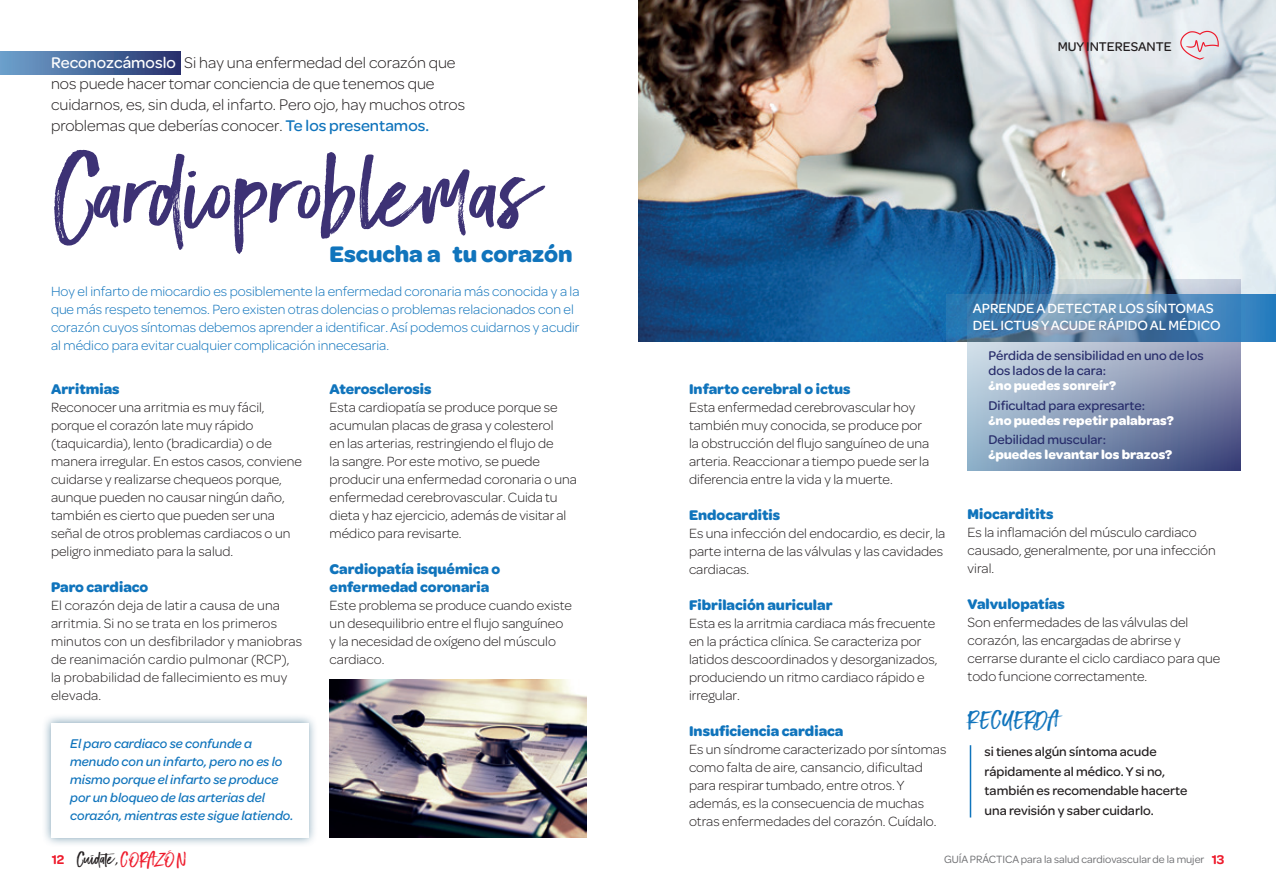
<style>
.page{position:relative;width:1276px;height:893px;background:#fff}
.page>*{position:absolute;margin:0;border:0;box-sizing:border-box;transform-origin:0 0}
.titulo_base{font:90px "Black Diamond";color:#3d3275;scale:1.2 1}
.Subtitulo{font:700 24px "Omnes";color:#1074bc}
.t1{font:18px "Black Diamond";color:#1074bc;scale:1.4 1}
.Intro{font:300 16.5px/21px "Omnes";color:#231f20}
.Subtitulo-2{font:700 15px/18px "Omnes";color:#1074bc}
.Bodycopy{font:700 15px "Omnes";color:#1074bc}
.t2{font:15px "Black Diamond";color:#231f20;scale:1.2 1}
.Bodycopy-2{font:300 14.25px/18px "Omnes";color:#231f20}
.Subtitulo-3{font:300 14.25px/18px "Omnes";color:#1074bc}
.t3{font:500 14.25px/16.5px "Omnes";color:#fff}
.NOTA{font:italic 500 13.5px/18px "Omnes";color:#1074bc}
.t4{font:500 13.5px/19.5px "Omnes";color:#231f20}
.t5{font:500 13.5px/15px "Omnes";color:#282d6b}
.t6{font:700 13.5px/15px "Omnes";color:#fff}
.t7{font:11.25px "Omnes";color:#6c6d70}
.s1{font-weight:500;color:#fff}
.s2{font-weight:500;color:#1074bc}
.s3{font-weight:700;color:#fff}
.s4{font-weight:500;color:#282d6b}
.s5{font-family:"Omnes";font-weight:600;font-size:13.5px;color:#ee1b2c}
.s6{color:#ee1b2c}
.s7{font-weight:600;font-size:13.5px;color:#ee1b2c}
</style>
<div class="page">
<img style="left:638px;top:0;width:638px;height:341px">
<svg style="left:1180px;top:31px;width:38px;height:29px"></svg>
<div style="left:0;top:51px;width:181px;height:23px;background:linear-gradient(to right,#6fa4ce,#27326d)"></div>
<svg style="left:967px;top:280px;width:274px;height:191px;background:#8b9bb8"></svg>
<svg style="left:946px;top:294px;width:330px;height:47px;background:#4e84b1"></svg>
<div style="left:41px;top:713px;width:277px;height:135px;background:#4f7e99;opacity:.75"></div>
<div style="left:51px;top:723px;width:257px;height:115px;background:#fff"></div>
<img style="left:330px;top:679px;width:257px;height:158px">
<hr style="left:969px;top:745px;width:2px;height:72px;background:#1074bc">
<p class="Intro" style="left:51px;top:52px;width:416px"><span class="s1">Reconozcámoslo</span> Si hay una enfermedad del corazón que nos puede hacer tomar conciencia de que tenemos que cuidarnos, es, sin duda, el infarto. Pero ojo, hay muchos otros problemas que deberías conocer. <span class="s2">Te los presentamos.</span></p>
<p class="titulo_base" style="left:51px;top:137px;width:409px">Cardioproblemas</p>
<p class="Subtitulo" style="left:330px;top:237px;width:245px">Escucha a tu corazón</p>
<p class="Subtitulo-3" style="left:51px;top:282px;width:530px">Hoy el infarto de miocardio es posiblemente la enfermedad coronaria más conocida y a la que más respeto tenemos. Pero existen otras dolencias o problemas relacionados con el corazón cuyos síntomas debemos aprender a identificar. Así podemos cuidarnos y acudir al médico para evitar cualquier complicación innecesaria.</p>
<p class="Subtitulo-2" style="left:51px;top:379px;width:70px">Arritmias</p>
<p class="Bodycopy-2" style="left:51px;top:397px;width:252px">Reconocer una arritmia es muy fácil, porque el corazón late muy rápido (taquicardia), lento (bradicardia) o de manera irregular. En estos casos, conviene cuidarse y realizarse chequeos porque, aunque pueden no causar ningún daño, también es cierto que pueden ser una señal de otros problemas cardiacos o un peligro inmediato para la salud.</p>
<p class="Subtitulo-2" style="left:51px;top:577px;width:99px">Paro cardiaco</p>
<p class="Bodycopy-2" style="left:51px;top:595px;width:252px">El corazón deja de latir a causa de una arritmia. Si no se trata en los primeros minutos con un desfibrilador y maniobras de reanimación cardio pulmonar (RCP), la probabilidad de fallecimiento es muy elevada.</p>
<p class="NOTA" style="left:70px;top:734px;width:225px">El paro cardiaco se confunde a menudo con un infarto, pero no es lo mismo porque el infarto se produce por un bloqueo de las arterias del corazón, mientras este sigue latiendo.</p>
<p class="Subtitulo-2" style="left:330px;top:379px;width:103px">Aterosclerosis</p>
<p class="Bodycopy-2" style="left:330px;top:397px;width:249px">Esta cardiopatía se produce porque se acumulan placas de grasa y colesterol<br>en las arterias, restringiendo el flujo de<br>la sangre. Por este motivo, se puede producir una enfermedad coronaria o una enfermedad cerebrovascular. Cuida tu dieta y haz ejercicio, además de visitar al médico para revisarte.</p>
<p class="Subtitulo-2" style="left:330px;top:559px;width:172px">Cardiopatía isquémica o enfermedad coronaria</p>
<p class="Bodycopy-2" style="left:330px;top:595px;width:244px">Este problema se produce cuando existe un desequilibrio entre el flujo sanguíneo y la necesidad de oxígeno del músculo cardiaco.</p>
<p class="t4" style="left:1057px;top:36px;width:116px">MUY INTERESANTE</p>
<p class="Subtitulo-2" style="left:689px;top:379px;width:163px">Infarto cerebral o ictus</p>
<p class="Bodycopy-2" style="left:689px;top:397px;width:242px">Esta enfermedad cerebrovascular hoy también muy conocida, se produce por la obstrucción del flujo sanguíneo de una arteria. Reaccionar a tiempo puede ser la diferencia entre la vida y la muerte.</p>
<p class="Bodycopy" style="left:689px;top:504px;width:93px">Endocarditis</p>
<p class="Bodycopy-2" style="left:689px;top:523px;width:258px">Es una infección del endocardio, es decir, la parte interna de las válvulas y las cavidades cardiacas.</p>
<p class="Subtitulo-2" style="left:689px;top:595px;width:145px">Fibrilación auricular</p>
<p class="Bodycopy-2" style="left:689px;top:613px;width:250px">Esta es la arritmia cardiaca más frecuente en la práctica clínica. Se caracteriza por latidos descoordinados y desorganizados, produciendo un ritmo cardiaco rápido e irregular.</p>
<p class="Bodycopy" style="left:689px;top:720px;width:156px">Insuficiencia cardiaca</p>
<p class="Bodycopy-2" style="left:689px;top:739px;width:259px">Es un síndrome caracterizado por síntomas como falta de aire, cansancio, dificultad para respirar tumbado, entre otros. Y además, es la consecuencia de muchas otras enfermedades del corazón. Cuídalo.</p>
<p class="t3" style="left:973px;top:299px;width:249px">APRENDE A DETECTAR LOS SÍNTOMAS<br>DEL ICTUS Y ACUDE RÁPIDO AL MÉDICO</p>
<p class="t5" style="left:988px;top:348px;width:217px">Pérdida de sensibilidad en uno de los dos lados de la cara:<br><span class="s3">¿no puedes sonreír?</span></p>
<p class="t5" style="left:988px;top:397px;width:187px">Dificultad para expresarte:<br><span class="s3">¿no puedes repetir palabras?</span></p>
<p class="t6" style="left:988px;top:431px;width:185px"><span class="s4">Debilidad muscular:<br></span>¿puedes levantar los brazos?</p>
<p class="Subtitulo-2" style="left:967px;top:504px;width:87px">Miocarditits</p>
<p class="Bodycopy-2" style="left:967px;top:523px;width:250px">Es la inflamación del músculo cardiaco causado, generalmente, por una infección viral.</p>
<p class="Subtitulo-2" style="left:967px;top:594px;width:99px">Valvulopatías</p>
<p class="Bodycopy-2" style="left:967px;top:613px;width:254px">Son enfermedades de las válvulas del corazón, las encargadas de abrirse y cerrarse durante el ciclo cardiaco para que todo funcione correctamente.</p>
<p class="t1" style="left:967px;top:707px;width:67px">RECUERDA</p>
<p class="t4" style="left:984px;top:741px;width:204px">si tienes algún síntoma acude rápidamente al médico. Y si no, también es recomendable hacerte una revisión y saber cuidarlo.</p>
<p class="t2" style="left:52px;top:849px;width:114px"><span class="s5">12</span> Cuídate,<span class="s6">CORAZÓN</span></p>
<p class="t7" style="left:944px;top:852px;width:282px">GUÍA PRÁCTICA para la salud cardiovascular de la mujer <span class="s7">13</span></p>
</div>
